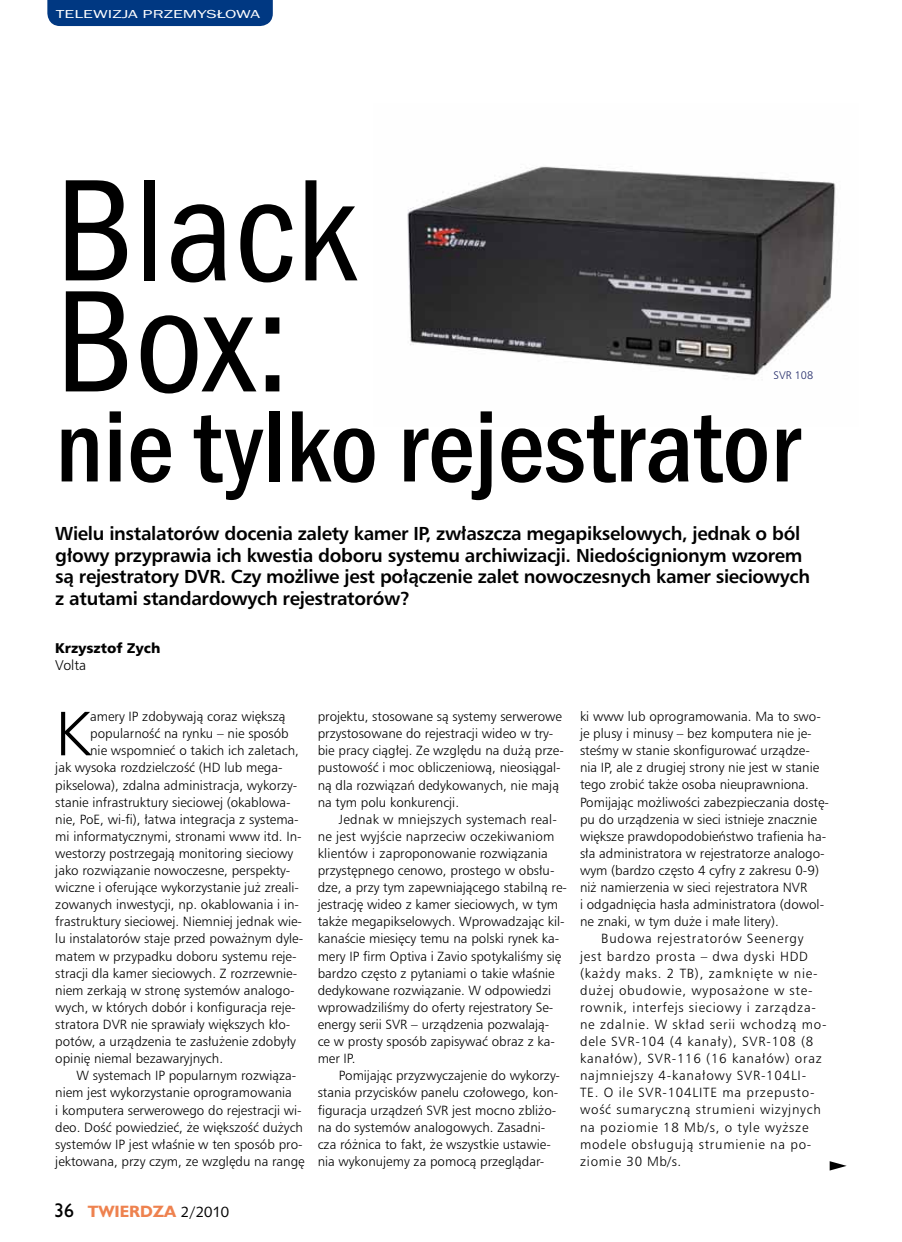
<style>
.page{position:relative;width:902px;height:1242px;background:#fff}
.page>*{position:absolute;margin:0;border:0;box-sizing:border-box;transform-origin:0 0}
.t1{font:150px/111px "Franklin Got URWTCE Boo Con";color:#000}
.t2{font:105px "Franklin Got URWTCE Med Con";color:#000}
.t3{font:59.85px "Humnst 777 Lt PL";color:#000}
.t4{font:700 18px/21.6px "Humnst 777 PL";letter-spacing:-.02em;color:#000}
.t5{font:700 15px "Humanst 521 PL";color:#ee824f}
.t6{font:13.5px "Humnst 777 Blk PL";color:#000}
.t7{font:13.5px "Humnst 777 Lt PL";color:#000}
.t8{font:12.75px/17.1px "Humnst 777 Lt PL";color:#000}
.t9{font:12.75px "Humnst 777 Lt PL";letter-spacing:.06em;color:#000}
.t10{font:12px "Franklin Got URWTCE Boo";color:#fff;scale:1.5 1}
.t11{font:10.5px "Humnst 777 Lt PL";color:#202867}
.s1{font-weight:400;font-size:18px;color:#000}
.s2{font-family:"Humanst 531 PL Roman A";font-weight:400;color:#000}
</style>
<div class="page">
<div style="left:47px;top:0;width:226px;height:26px;background:#003882"></div>
<img style="left:407px;top:166px;width:429px;height:210px">
<svg style="left:829px;top:1161px;width:17px;height:9px"></svg>
<p class="t10" style="left:56px;top:7px;width:138px">TELEWIZJA PRZEMYSŁOWA</p>
<h1 class="t1" style="left:55px;top:177px;width:303px">Black<br>Box:</h1>
<h2 class="t2" style="left:55px;top:387px;width:745px">nie tylko rejestrator</h2>
<p class="t11" style="left:773px;top:368px;width:41px">SVR 108</p>
<p class="t4" style="left:55px;top:522px;width:756px">Wielu instalatorów docenia zalety kamer IP, zwłaszcza megapikselowych, jednak o ból głowy przyprawia ich kwestia doboru systemu archiwizacji. Niedoścignionym wzorem są rejestratory DVR. Czy możliwe jest połączenie zalet nowoczesnych kamer sieciowych z atutami standardowych rejestratorów?</p>
<p class="t6" style="left:55px;top:639px;width:107px">Krzysztof Zych</p>
<p class="t7" style="left:55px;top:656px;width:32px">Volta</p>
<h3 class="t3" style="left:55px;top:695px;width:36px">K</h3>
<p class="t8" style="left:90px;top:708px;width:197px">amery IP zdobywają coraz większą</p>
<p class="t8" style="left:90px;top:725px;width:200px">popularność na rynku – nie sposób</p>
<p class="t8" style="left:90px;top:742px;width:210px">nie wspomnieć o takich ich zaletach,</p>
<p class="t8" style="left:55px;top:759px;width:229px">jak wysoka rozdzielczość (HD lub mega-</p>
<p class="t8" style="left:55px;top:776px;width:243px">pikselowa), zdalna administracja, wykorzy-</p>
<p class="t8" style="left:55px;top:793px;width:237px">stanie infrastruktury sieciowej (okablowa-</p>
<p class="t8" style="left:55px;top:810px;width:245px">nie, PoE, wi-fi), łatwa integracja z systema-</p>
<p class="t8" style="left:55px;top:827px;width:248px">mi informatycznymi, stronami www itd. In-</p>
<p class="t8" style="left:55px;top:844px;width:239px">westorzy postrzegają monitoring sieciowy</p>
<p class="t8" style="left:55px;top:861px;width:236px">jako rozwiązanie nowoczesne, perspekty-</p>
<p class="t8" style="left:55px;top:878px;width:245px">wiczne i oferujące wykorzystanie już zreali-</p>
<p class="t8" style="left:55px;top:896px;width:245px">zowanych inwestycji, np. okablowania i in-</p>
<p class="t8" style="left:55px;top:913px;width:248px">frastruktury sieciowej. Niemniej jednak wie-</p>
<p class="t8" style="left:55px;top:930px;width:249px">lu instalatorów staje przed poważnym dyle-</p>
<p class="t8" style="left:55px;top:947px;width:243px">matem w przypadku doboru systemu reje-</p>
<p class="t8" style="left:55px;top:964px;width:243px">stracji dla kamer sieciowych. Z rozrzewnie-</p>
<p class="t8" style="left:55px;top:981px;width:241px">niem zerkają w stronę systemów analogo-</p>
<p class="t8" style="left:55px;top:998px;width:242px">wych, w których dobór i konfiguracja reje-</p>
<p class="t8" style="left:55px;top:1015px;width:236px">stratora DVR nie sprawiały większych kło-</p>
<p class="t8" style="left:55px;top:1032px;width:242px">potów, a urządzenia te zasłużenie zdobyły</p>
<p class="t8" style="left:55px;top:1049px;width:169px">opinię niemal bezawaryjnych.</p>
<p class="t8" style="left:77px;top:1067px;width:221px">W systemach IP popularnym rozwiąza-</p>
<p class="t8" style="left:55px;top:1084px;width:238px">niem jest wykorzystanie oprogramowania</p>
<p class="t8" style="left:55px;top:1101px;width:248px">i komputera serwerowego do rejestracji wi-</p>
<p class="t8" style="left:55px;top:1118px;width:249px">deo. Dość powiedzieć, że większość dużych</p>
<p class="t8" style="left:55px;top:1135px;width:249px">systemów IP jest właśnie w ten sposób pro-</p>
<p class="t8" style="left:55px;top:1152px;width:251px">jektowana, przy czym, ze względu na rangę</p>
<p class="t8" style="left:317px;top:708px;width:248px">projektu, stosowane są systemy serwerowe przystosowane do rejestracji wideo w try&shy;bie pracy ciągłej. Ze względu na dużą prze&shy;pustowość i moc obliczeniową, nieosiągal&shy;ną dla rozwiązań dedykowanych, nie mają na tym polu konkurencji.</p>
<p class="t8" style="left:317px;top:810px;width:251px;text-indent:21px">Jednak w mniejszych systemach real&shy;ne jest wyjście naprzeciw oczekiwaniom klientów i zaproponowanie rozwiązania przystępnego cenowo, prostego w obsłu&shy;dze, a przy tym zapewniającego stabilną re&shy;jestrację wideo z kamer sieciowych, w tym także megapikselowych. Wprowadzając kil&shy;kanaście miesięcy temu na polski rynek ka&shy;mery IP firm Optiva i Zavio spotykaliśmy się bardzo często z pytaniami o takie właśnie dedykowane rozwiązanie. W odpowiedzi wprowadziliśmy do oferty rejestratory Se&shy;energy serii SVR – urządzenia pozwalają-<br>ce w prosty sposób zapisywać obraz z ka&shy;mer IP.</p>
<p class="t8" style="left:317px;top:1067px;width:244px;text-indent:21px">Pomijając przyzwyczajenie do wykorzy&shy;stania przycisków panelu czołowego, kon&shy;figuracja urządzeń SVR jest mocno zbliżo&shy;na do systemów analogowych. Zasadni&shy;cza różnica to fakt, że wszystkie ustawie&shy;nia wykonujemy za pomocą przeglądar-</p>
<p class="t8" style="left:580px;top:707px;width:242px">ki www lub oprogramowania. Ma to swo-</p>
<p class="t8" style="left:580px;top:725px;width:233px">je plusy i minusy – bez komputera nie je-</p>
<p class="t8" style="left:580px;top:742px;width:231px">steśmy w stanie skonfigurować urządze-</p>
<p class="t8" style="left:580px;top:759px;width:241px">nia IP, ale z drugiej strony nie jest w stanie</p>
<p class="t8" style="left:580px;top:776px;width:230px">tego zrobić także osoba nieuprawniona.</p>
<p class="t8" style="left:580px;top:793px;width:250px">Pomijając możliwości zabezpieczania dostę-</p>
<p class="t8" style="left:580px;top:810px;width:238px">pu do urządzenia w sieci istnieje znacznie</p>
<p class="t8" style="left:580px;top:827px;width:248px">większe prawdopodobieństwo trafienia ha-</p>
<p class="t8" style="left:580px;top:844px;width:246px">sła administratora w rejestratorze analogo-</p>
<p class="t8" style="left:580px;top:861px;width:240px">wym (bardzo często 4 cyfry z zakresu 0-9)</p>
<p class="t8" style="left:580px;top:878px;width:229px">niż namierzenia w sieci rejestratora NVR</p>
<p class="t8" style="left:580px;top:896px;width:245px">i odgadnięcia hasła administratora (dowol-</p>
<p class="t8" style="left:580px;top:913px;width:200px">ne znaki, w tym duże i małe litery).</p>
<p class="t9" style="left:601px;top:930px;width:204px">Budowa rejestratorów Seenergy</p>
<p class="t9" style="left:580px;top:947px;width:229px">jest bardzo prosta – dwa dyski HDD</p>
<p class="t9" style="left:580px;top:964px;width:239px">(każdy maks. 2 TB), zamknięte w nie-</p>
<p class="t9" style="left:580px;top:982px;width:234px">dużej obudowie, wyposażone w ste-</p>
<p class="t9" style="left:580px;top:999px;width:237px">rownik, interfejs sieciowy i zarządza-</p>
<p class="t9" style="left:580px;top:1016px;width:248px">ne zdalnie. W skład serii wchodzą mo-</p>
<p class="t9" style="left:580px;top:1033px;width:235px">dele SVR-104 (4 kanały), SVR-108 (8</p>
<p class="t9" style="left:580px;top:1050px;width:243px">kanałów), SVR-116 (16 kanałów) oraz</p>
<p class="t9" style="left:580px;top:1067px;width:228px">najmniejszy 4-kanałowy SVR-104LI-</p>
<p class="t9" style="left:580px;top:1084px;width:236px">TE. O ile SVR-104LITE ma przepusto-</p>
<p class="t9" style="left:580px;top:1101px;width:242px">wość sumaryczną strumieni wizyjnych</p>
<p class="t9" style="left:580px;top:1118px;width:230px">na poziomie 18 Mb/s, o tyle wyższe</p>
<p class="t9" style="left:580px;top:1135px;width:233px">modele obsługują strumienie na po-</p>
<p class="t9" style="left:580px;top:1153px;width:103px">ziomie 30 Mb/s.</p>
<p class="t5" style="left:54px;top:1201px;width:176px"><span class="s1">36</span> TWIERDZA <span class="s2">2/2010</span></p>
</div>
